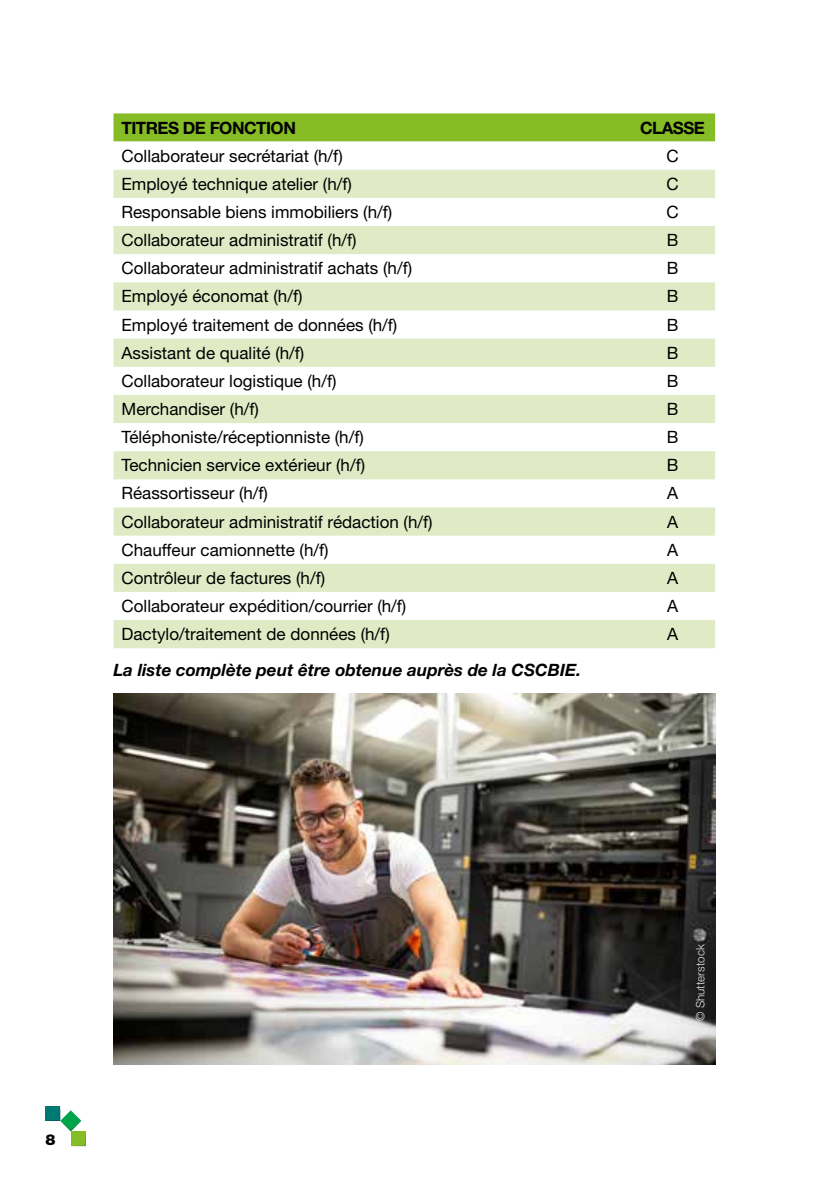
<style>
.page{position:relative;width:840px;height:1191px;background:#fff}
.page>*{position:absolute;margin:0;border:0;box-sizing:border-box;transform-origin:0 0}
.t1{font:17px "Helvetica Neue LT Pro";color:#000}
.t2{font:italic 700 17px "Helvetica Neue LT Std";color:#000}
.t3{font:700 17px "Helvetica Neue LT Std";letter-spacing:-.03em;color:#000}
.t4{font:900 15px "Helvetica Neue LT Std";color:#000}
.t5{font:300 11.6px "Helvetica Neue LT Pro";color:#e3e3e3}
</style>
<div class="page">
<svg style="left:45px;top:1106px;width:41px;height:40px"></svg>
<svg style="left:113px;top:113px;width:601px;height:29px;background:#8abe2d"></svg>
<svg style="left:113px;top:170px;width:601px;height:478px;fill:#e0ebc6"></svg>
<img style="left:113px;top:694px;width:601px;height:370px">
<p class="t3" style="left:121px;top:117px;width:176px">TITRES DE FONCTION</p>
<p class="t3" style="left:639px;top:117px;width:66px">CLASSE</p>
<p class="t1" style="left:121px;top:145px;width:222px">Collaborateur secrétariat (h/f)</p>
<p class="t1" style="left:666px;top:145px;width:14px">C</p>
<p class="t1" style="left:121px;top:173px;width:232px">Employé technique atelier (h/f)</p>
<p class="t1" style="left:666px;top:173px;width:14px">C</p>
<p class="t1" style="left:121px;top:201px;width:272px">Responsable biens immobiliers (h/f)</p>
<p class="t1" style="left:666px;top:201px;width:14px">C</p>
<p class="t1" style="left:121px;top:230px;width:236px">Collaborateur administratif (h/f)</p>
<p class="t1" style="left:666px;top:230px;width:13px">B</p>
<p class="t1" style="left:121px;top:258px;width:292px">Collaborateur administratif achats (h/f)</p>
<p class="t1" style="left:666px;top:258px;width:13px">B</p>
<p class="t1" style="left:121px;top:286px;width:182px">Employé économat (h/f)</p>
<p class="t1" style="left:666px;top:286px;width:13px">B</p>
<p class="t1" style="left:121px;top:314px;width:277px">Employé traitement de données (h/f)</p>
<p class="t1" style="left:666px;top:314px;width:13px">B</p>
<p class="t1" style="left:121px;top:342px;width:184px">Assistant de qualité (h/f)</p>
<p class="t1" style="left:666px;top:342px;width:13px">B</p>
<p class="t1" style="left:121px;top:370px;width:216px">Collaborateur logistique (h/f)</p>
<p class="t1" style="left:666px;top:370px;width:13px">B</p>
<p class="t1" style="left:121px;top:398px;width:139px">Merchandiser (h/f)</p>
<p class="t1" style="left:666px;top:398px;width:13px">B</p>
<p class="t1" style="left:121px;top:426px;width:244px">Téléphoniste/réceptionniste (h/f)</p>
<p class="t1" style="left:666px;top:426px;width:13px">B</p>
<p class="t1" style="left:121px;top:455px;width:245px">Technicien service extérieur (h/f)</p>
<p class="t1" style="left:666px;top:455px;width:13px">B</p>
<p class="t1" style="left:121px;top:483px;width:148px">Réassortisseur (h/f)</p>
<p class="t1" style="left:666px;top:483px;width:13px">A</p>
<p class="t1" style="left:121px;top:511px;width:312px">Collaborateur administratif rédaction (h/f)</p>
<p class="t1" style="left:666px;top:511px;width:13px">A</p>
<p class="t1" style="left:121px;top:539px;width:208px">Chauffeur camionnette (h/f)</p>
<p class="t1" style="left:666px;top:539px;width:13px">A</p>
<p class="t1" style="left:121px;top:567px;width:205px">Contrôleur de factures (h/f)</p>
<p class="t1" style="left:666px;top:567px;width:13px">A</p>
<p class="t1" style="left:121px;top:595px;width:286px">Collaborateur expédition/courrier (h/f)</p>
<p class="t1" style="left:666px;top:595px;width:13px">A</p>
<p class="t1" style="left:121px;top:623px;width:269px">Dactylo/traitement de données (h/f)</p>
<p class="t1" style="left:666px;top:623px;width:13px">A</p>
<p class="t2" style="left:113px;top:659px;width:469px">La liste complète peut être obtenue auprès de la CSCBIE.</p>
<p class="t4" style="left:45px;top:1130px;width:12px">8</p>
<p class="t5" style="left:693px;top:1020px;width:78px;rotate:-90deg">© Shutterstock</p>
</div>
